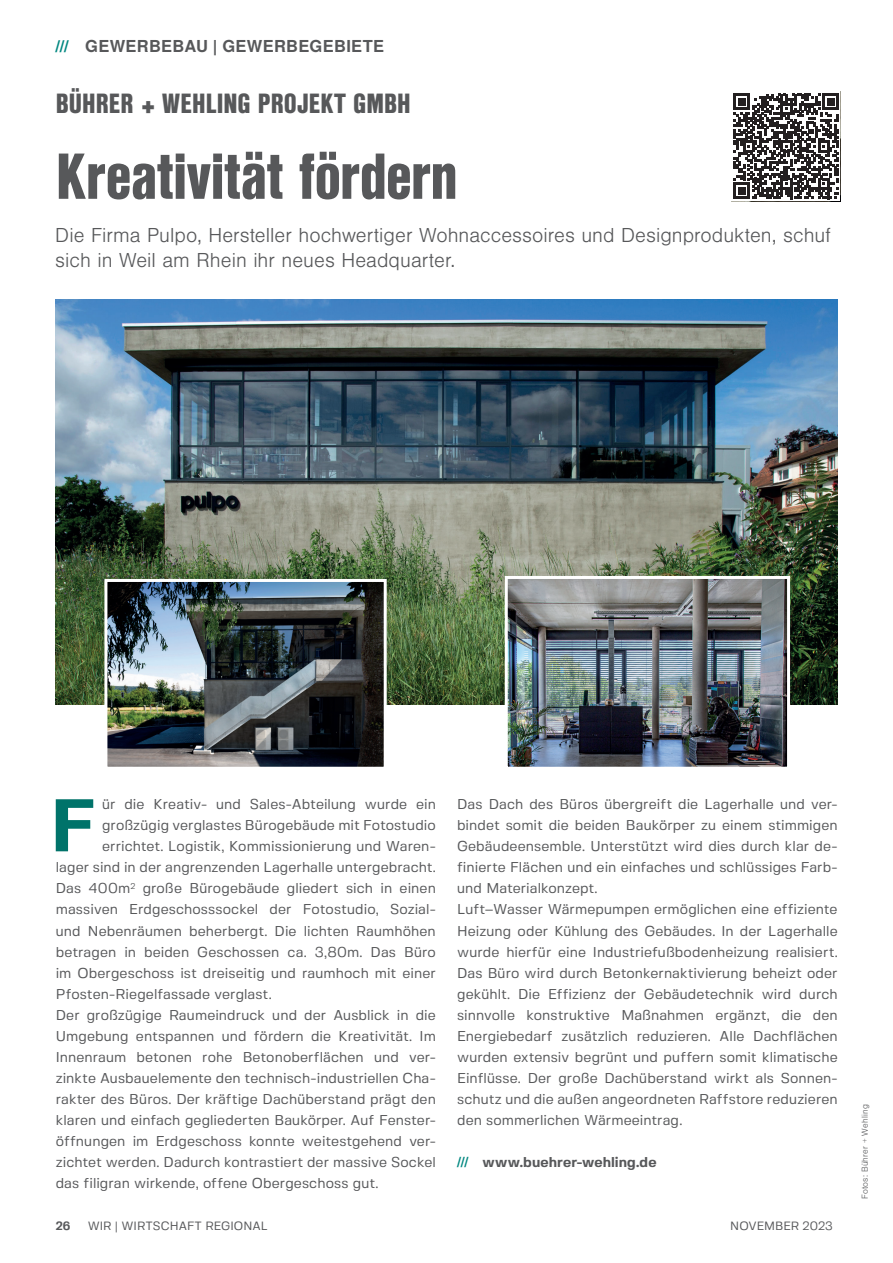
<style>
.page{position:relative;width:893px;height:1263px;background:#fff}
.page>*{position:absolute;margin:0;border:0;box-sizing:border-box;transform-origin:0 0}
.t1{font:700 74.4px "Fivo Sans";color:#00736a}
.t2{font:900 63px "Nimbus San Con L";letter-spacing:-.005em;color:#57585a}
.t3{font:900 27px "Nimbus San Con L";letter-spacing:.005em;color:#57585a}
.t4{font:300 21px/25.2px "Nimbus San";color:#57585a}
.t5{font:700 16.5px "Te X Gyre Heros";letter-spacing:.015em;color:#57585a}
.t6{font:14.25px/21px "Fivo Sans";letter-spacing:.005em;color:#57585a}
.t7{font:700 14.25px "Fivo Sans";letter-spacing:.005em;color:#57585a}
.t8{font:12px "Fivo Sans";color:#57585a}
.t9{font:700 12px "Fivo Sans";color:#57585a}
.t10{font:700 9.9px "Clan Narrow OSF";letter-spacing:.025em;color:#231f20}
.t11{font:300 9px "Nimbus San";letter-spacing:.025em;color:#57585a}
.s1{color:#008780}
.s2{font-family:"Te X Gyre Heros";color:#008780}
</style>
<div class="page">
<img style="left:56px;top:300px;width:782px;height:405px">
<img style="left:108px;top:583px;width:275px;height:183px">
<div style="left:104px;top:579px;width:283px;height:191px;border:3px solid #fff"></div>
<img style="left:509px;top:580px;width:277px;height:186px">
<div style="left:505px;top:576px;width:285px;height:194px;border:3px solid #fff"></div>
<svg style="left:733px;top:93px;width:106px;height:107px"></svg>
<svg style="left:734px;top:94px;width:105px;height:105px"></svg>
<p class="t5" style="left:55px;top:34px;width:330px"><span class="s1">///</span> GEWERBEBAU | GEWERBEGEBIETE</p>
<h3 class="t3" style="left:56px;top:83px;width:356px">BÜHRER + WEHLING PROJEKT GMBH</h3>
<h2 class="t2" style="left:56px;top:129px;width:403px">Kreativität fördern</h2>
<p class="t10" style="left:400px;top:189px;width:45px">264-17-79</p>
<h3 class="t4" style="left:55px;top:223px;width:777px">Die Firma Pulpo, Hersteller hochwertiger Wohnaccessoires und Designprodukten, schuf sich in Weil am Rhein ihr neues Headquarter.</h3>
<h1 class="t1" style="left:50px;top:780px;width:46px">F</h1>
<p class="t6" style="left:102px;top:794px;width:335px">ür die Kreativ- und Sales-Abteilung wurde ein</p>
<p class="t6" style="left:102px;top:815px;width:335px">großzügig verglastes Bürogebäude mit Fotostudio</p>
<p class="t6" style="left:102px;top:836px;width:335px">errichtet. Logistik, Kommissionierung und Waren-</p>
<p class="t6" style="left:56px;top:857px;width:382px">lager sind in der angrenzenden Lagerhalle untergebracht.</p>
<p class="t6" style="left:56px;top:878px;width:382px">Das 400m<sup>2</sup> große Bürogebäude gliedert sich in einen</p>
<p class="t6" style="left:56px;top:899px;width:382px">massiven Erdgeschosssockel der Fotostudio, Sozial-</p>
<p class="t6" style="left:56px;top:920px;width:382px">und Nebenräumen beherbergt. Die lichten Raumhöhen</p>
<p class="t6" style="left:56px;top:941px;width:382px">betragen in beiden Geschossen ca. 3,80m. Das Büro</p>
<p class="t6" style="left:56px;top:962px;width:382px">im Obergeschoss ist dreiseitig und raumhoch mit einer</p>
<p class="t6" style="left:56px;top:983px;width:217px">Pfosten-Riegelfassade verglast.</p>
<p class="t6" style="left:56px;top:1004px;width:382px">Der großzügige Raumeindruck und der Ausblick in die</p>
<p class="t6" style="left:56px;top:1025px;width:382px">Umgebung entspannen und fördern die Kreativität. Im</p>
<p class="t6" style="left:56px;top:1046px;width:382px">Innenraum betonen rohe Betonoberflächen und ver-</p>
<p class="t6" style="left:56px;top:1067px;width:382px">zinkte Ausbauelemente den technisch-industriellen Cha-</p>
<p class="t6" style="left:56px;top:1088px;width:382px">rakter des Büros. Der kräftige Dachüberstand prägt den</p>
<p class="t6" style="left:56px;top:1109px;width:382px">klaren und einfach gegliederten Baukörper. Auf Fenster-</p>
<p class="t6" style="left:56px;top:1130px;width:382px">öffnungen im Erdgeschoss konnte weitestgehend ver-</p>
<p class="t6" style="left:56px;top:1151px;width:382px">zichtet werden. Dadurch kontrastiert der massive Sockel</p>
<p class="t6" style="left:56px;top:1172px;width:324px">das filigran wirkende, offene Obergeschoss gut.</p>
<p class="t6" style="left:457px;top:794px;width:382px">Das Dach des Büros übergreift die Lagerhalle und ver&shy;bindet somit die beiden Baukörper zu einem stimmigen Gebäudeensemble. Unterstützt wird dies durch klar de&shy;finierte Flächen und ein einfaches und schlüssiges Farb&shy;und Materialkonzept.<br>Luft–Wasser Wärmepumpen ermöglichen eine effiziente Heizung oder Kühlung des Gebäudes. In der Lagerhalle wurde hierfür eine Industriefußbodenheizung realisiert.<br>Das Büro wird durch Betonkernaktivierung beheizt oder gekühlt. Die Effizienz der Gebäudetechnik wird durch sinnvolle konstruktive Maßnahmen ergänzt, die den Energiebedarf zusätzlich reduzieren. Alle Dachflächen wurden extensiv begrünt und puffern somit klimatische Einflüsse. Der große Dachüberstand wirkt als Sonnen&shy;schutz und die außen angeordneten Raffstore reduzieren den sommerlichen Wärmeeintrag.</p>
<p class="t7" style="left:457px;top:1153px;width:201px"><span class="s2">///</span> www.buehrer-wehling.de</p>
<p class="t9" style="left:56px;top:1219px;width:16px">26</p>
<p class="t8" style="left:88px;top:1219px;width:181px">WIR | WIRTSCHAFT REGIONAL</p>
<p class="t8" style="left:730px;top:1219px;width:104px">NOVEMBER 2023</p>
<p class="t11" style="left:860px;top:1199px;width:96px;rotate:-90deg">Fotos: Bührer + Wehling</p>
</div>
